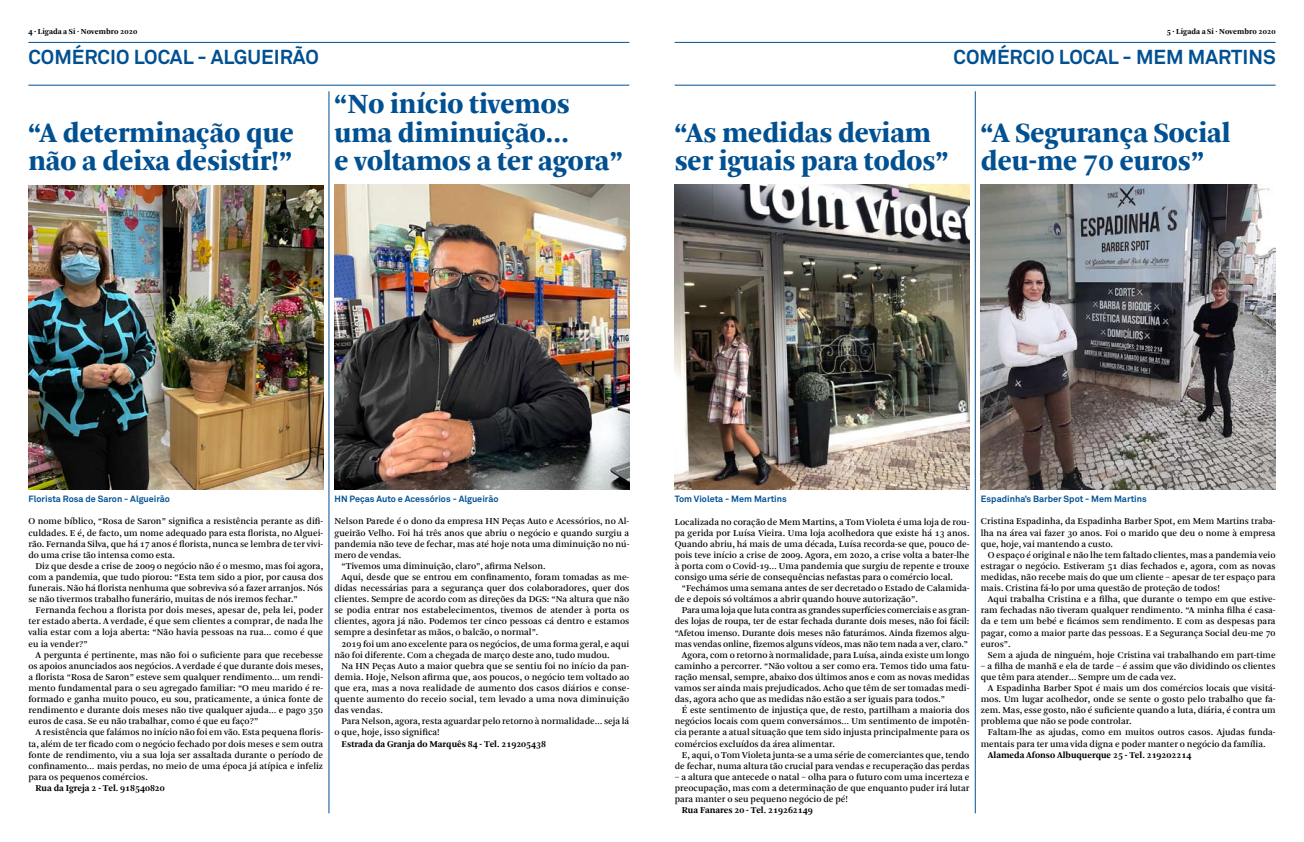
<style>
.page{position:relative;width:1304px;height:842px;background:#fff}
.page>*{position:absolute;margin:0;border:0;box-sizing:border-box;transform-origin:0 0}
.t1{font:900 29px/28.5px "Arnhem";color:#005092}
.t2{font:700 20px "Akkurat";color:#005092}
.t3{font:9.4px/11.1px "Arnhem";color:#000;text-align:justify}
.t4{font:700 9.4px "Arnhem";color:#000}
.t5{font:700 9px "Akkurat";color:#005092}
.t6{font:700 8px "Arnhem";letter-spacing:.01em;color:#000}
.s1{font-weight:900}
</style>
<div class="page">
<hr style="left:28px;top:42px;width:601px;height:1px;background:#005092">
<hr style="left:28px;top:85px;width:601px;height:1px;background:#005092">
<hr style="left:675px;top:42px;width:601px;height:1px;background:#005092">
<hr style="left:675px;top:85px;width:601px;height:1px;background:#005092">
<hr style="left:329px;top:91px;width:1px;height:722px;background:#005092">
<hr style="left:975px;top:91px;width:1px;height:722px;background:#005092">
<img style="left:334px;top:185px;width:295px;height:305px">
<img style="left:28px;top:185px;width:295px;height:305px">
<img style="left:675px;top:185px;width:294px;height:305px">
<img style="left:981px;top:185px;width:295px;height:305px">
<p class="t6" style="left:28px;top:28px;width:110px"><span class="s1">4 </span><sup>.</sup> Ligada a Si . Novembro 2020</p>
<p class="t6" style="left:1167px;top:28px;width:110px"><span class="s1">5 </span><sup>.</sup> Ligada a Si . Novembro 2020</p>
<h2 class="t2" style="left:28px;top:45px;width:292px">comércio local - Algueirão</h2>
<h2 class="t2" style="left:953px;top:45px;width:309px">Comércio local - Me m Martins</h2>
<h1 class="t1" style="left:334px;top:92px;width:289px">“No início tivemos uma diminuição…<br>e voltamos a ter agora”</h1>
<h1 class="t1" style="left:28px;top:121px;width:267px">“A determinação que não a deixa desistir!”</h1>
<h1 class="t1" style="left:675px;top:121px;width:275px">“As medidas deviam ser iguais para todos”</h1>
<h1 class="t1" style="left:981px;top:121px;width:251px">“A Segurança Social deu-me 70 euros”</h1>
<p class="t5" style="left:335px;top:493px;width:165px">HN Peças Auto e Acessórios - Algueirão</p>
<p class="t5" style="left:981px;top:493px;width:167px">Espadinha’s Barber Spot - Mem Martins</p>
<p class="t5" style="left:28px;top:493px;width:143px">Florista Rosa de Saron - Algueirão</p>
<p class="t5" style="left:675px;top:493px;width:114px">Tom Violeta - Mem Martins</p>
<p class="t3" style="left:28px;top:517px;width:296px">O nome bíblico, “Rosa de Saron” significa a resistência perante as difi&shy;culdades. E é, de facto, um nome adequado para esta florista, no Alguei&shy;rão. Fernanda Silva, que há 17 anos é florista, nunca se lembra de ter vivi&shy;do uma crise tão intensa como esta.</p>
<p class="t3" style="left:28px;top:561px;width:296px;text-indent:7px">Diz que desde a crise de 2009 o negócio não é o mesmo, mas foi agora, com a pandemia, que tudo piorou: “Esta tem sido a pior, por causa dos funerais. Não há florista nenhuma que sobreviva só a fazer arranjos. Nós se não tivermos trabalho funerário, muitas de nós iremos fechar.”</p>
<p class="t3" style="left:28px;top:605px;width:296px;text-indent:7px">Fernanda fechou a florista por dois meses, apesar de, pela lei, poder ter estado aberta. A verdade, é que sem clientes a comprar, de nada lhe valia estar com a loja aberta: “Não havia pessoas na rua… como é que eu ia vender?”</p>
<p class="t3" style="left:28px;top:650px;width:296px;text-indent:7px">A pergunta é pertinente, mas não foi o suficiente para que recebesse os apoios anunciados aos negócios. A verdade é que durante dois meses, a florista “Rosa de Saron” esteve sem qualquer rendimento… um rendi&shy;mento fundamental para o seu agregado familiar: “O meu marido é re&shy;formado e ganha muito pouco, eu sou, praticamente, a única fonte de rendimento e durante dois meses não tive qualquer ajuda… e pago 350 euros de casa. Se eu não trabalhar, como é que eu faço?”</p>
<p class="t3" style="left:28px;top:728px;width:296px;text-indent:7px">A resistência que falámos no início não foi em vão. Esta pequena floris&shy;ta, além de ter ficado com o negócio fechado por dois meses e sem outra fonte de rendimento, viu a sua loja ser assaltada durante o período de confinamento… mais perdas, no meio de uma época já atípica e infeliz para os pequenos comércios.</p>
<p class="t4" style="left:36px;top:784px;width:131px">Rua da Igreja 2 - Tel. 918540820</p>
<p class="t3" style="left:334px;top:517px;width:296px">Nelson Parede é o dono da empresa HN Peças Auto e Acessórios, no Al-</p>
<p class="t3" style="left:334px;top:528px;width:296px">gueirão Velho. Foi há três anos que abriu o negócio e quando surgiu a</p>
<p class="t3" style="left:334px;top:539px;width:296px">pandemia não teve de fechar, mas até hoje nota uma diminuição no nú-</p>
<p class="t3" style="left:334px;top:550px;width:68px">mero de vendas.</p>
<p class="t3" style="left:342px;top:561px;width:205px">“Tivemos uma diminuição, claro”, afirma Nelson.</p>
<p class="t3" style="left:342px;top:572px;width:289px">Aqui, desde que se entrou em confinamento, foram tomadas as me-</p>
<p class="t3" style="left:334px;top:583px;width:296px">didas necessárias para a segurança quer dos colaboradores, quer dos</p>
<p class="t3" style="left:334px;top:594px;width:296px">clientes. Sempre de acordo com as direções da DGS: “Na altura que não</p>
<p class="t3" style="left:334px;top:605px;width:296px">se podia entrar nos estabelecimentos, tivemos de atender à porta os</p>
<p class="t3" style="left:334px;top:617px;width:296px">clientes, agora já não. Podemos ter cinco pessoas cá dentro e estamos</p>
<p class="t3" style="left:334px;top:628px;width:205px">sempre a desinfetar as mãos, o balcão, o normal”.</p>
<p class="t3" style="left:342px;top:639px;width:289px">2019 foi um ano excelente para os negócios, de uma forma geral, e aqui</p>
<p class="t3" style="left:334px;top:650px;width:277px">não foi diferente. Com a chegada de março deste ano, tudo mudou.</p>
<p class="t3" style="left:342px;top:661px;width:289px">Na HN Peças Auto a maior quebra que se sentiu foi no início da pan-</p>
<p class="t3" style="left:334px;top:672px;width:296px">demia. Hoje, Nelson afirma que, aos poucos, o negócio tem voltado ao</p>
<p class="t3" style="left:334px;top:683px;width:296px">que era, mas a nova realidade de aumento dos casos diários e conse-</p>
<p class="t3" style="left:334px;top:694px;width:296px">quente aumento do receio social, tem levado a uma nova diminuição</p>
<p class="t3" style="left:334px;top:705px;width:50px">das vendas.</p>
<p class="t3" style="left:342px;top:716px;width:289px">Para Nelson, agora, resta aguardar pelo retorno à normalidade… seja lá</p>
<p class="t3" style="left:334px;top:728px;width:107px">o que, hoje, isso significa!</p>
<p class="t4" style="left:342px;top:739px;width:206px">Estrada da Granja do Marquês 84 - Tel. 219205438</p>
<p class="t3" style="left:675px;top:517px;width:296px">Localizada no coração de Mem Martins, a Tom Violeta é uma loja de rou&shy;pa gerida por Luísa Vieira. Uma loja acolhedora que existe há 13 anos.<br>Quando abriu, há mais de uma década, Luísa recorda-se que, pouco de&shy;pois teve início a crise de 2009. Agora, em 2020, a crise volta a bater-lhe à porta com o Covid-19… Uma pandemia que surgiu de repente e trouxe consigo uma série de consequências nefastas para o comércio local.</p>
<p class="t3" style="left:675px;top:583px;width:296px;text-indent:7px">“Fechámos uma semana antes de ser decretado o Estado de Calamida&shy;de e depois só voltámos a abrir quando houve autorização”.</p>
<p class="t3" style="left:682px;top:605px;width:289px">Para uma loja que luta contra as grandes superfícies comerciais e as gran-</p>
<p class="t3" style="left:675px;top:617px;width:296px">des lojas de roupa, ter de estar fechada durante dois meses, não foi fácil:</p>
<p class="t3" style="left:675px;top:628px;width:296px">“Afetou imenso. Durante dois meses não faturámos. Ainda fizemos algu-</p>
<p class="t3" style="left:675px;top:639px;width:295px">mas vendas online, fizemos alguns vídeos, mas não tem nada a ver, claro.”</p>
<p class="t3" style="left:682px;top:650px;width:289px">Agora, com o retorno à normalidade, para Luísa, ainda existe um longo</p>
<p class="t3" style="left:675px;top:661px;width:296px">caminho a percorrer. “Não voltou a ser como era. Temos tido uma fatu-</p>
<p class="t3" style="left:675px;top:672px;width:296px">ração mensal, sempre, abaixo dos últimos anos e com as novas medidas</p>
<p class="t3" style="left:675px;top:683px;width:296px">vamos ser ainda mais prejudicados. Acho que têm de ser tomadas medi-</p>
<p class="t3" style="left:675px;top:694px;width:272px">das, agora acho que as medidas não estão a ser iguais para todos.”</p>
<p class="t3" style="left:682px;top:705px;width:289px">É este sentimento de injustiça que, de resto, partilham a maioria dos</p>
<p class="t3" style="left:675px;top:716px;width:296px">negócios locais com quem conversámos… Um sentimento de impotên-</p>
<p class="t3" style="left:675px;top:728px;width:296px">cia perante a atual situação que tem sido injusta principalmente para os</p>
<p class="t3" style="left:675px;top:739px;width:162px">comércios excluídos da área alimentar.</p>
<p class="t3" style="left:682px;top:750px;width:289px">E, aqui, o Tom Violeta junta-se a uma série de comerciantes que, tendo</p>
<p class="t3" style="left:675px;top:761px;width:296px">de fechar, numa altura tão crucial para vendas e recuperação das perdas</p>
<p class="t3" style="left:675px;top:772px;width:296px">– a altura que antecede o natal – olha para o futuro com uma incerteza e preocupação, mas com a determinação de que enquanto puder irá lutar para manter o seu pequeno negócio de pé!</p>
<p class="t4" style="left:682px;top:806px;width:132px">Rua Fanares 20 - Tel. 219262149</p>
<p class="t3" style="left:981px;top:517px;width:296px">Cristina Espadinha, da Espadinha Barber Spot, em Mem Martins traba&shy;lha na área vai fazer 30 anos. Foi o marido que deu o nome à empresa que, hoje, vai mantendo a custo.</p>
<p class="t3" style="left:981px;top:550px;width:296px;text-indent:7px">O espaço é original e não lhe tem faltado clientes, mas a pandemia veio estragar o negócio. Estiveram 51 dias fechados e, agora, com as novas medidas, não recebe mais do que um cliente – apesar de ter espaço para mais. Cristina fá-lo por uma questão de proteção de todos!</p>
<p class="t3" style="left:981px;top:594px;width:296px;text-indent:7px">Aqui trabalha Cristina e a filha, que durante o tempo em que estive&shy;ram fechadas não tiveram qualquer rendimento. “A minha filha é casa&shy;da e tem um bebé e ficámos sem rendimento. E com as despesas para pagar, como a maior parte das pessoas. E a Segurança Social deu-me 70 euros”.</p>
<p class="t3" style="left:988px;top:650px;width:289px">Sem a ajuda de ninguém, hoje Cristina vai trabalhando em part-time</p>
<p class="t3" style="left:981px;top:661px;width:296px">– a filha de manhã e ela de tarde – é assim que vão dividindo os clientes que têm para atender… Sempre um de cada vez.</p>
<p class="t3" style="left:981px;top:683px;width:296px;text-indent:7px">A Espadinha Barber Spot é mais um dos comércios locais que visitá&shy;mos. Um lugar acolhedor, onde se sente o gosto pelo trabalho que fa&shy;zem. Mas, esse gosto, não é suficiente quando a luta, diária, é contra um problema que não se pode controlar.</p>
<p class="t3" style="left:981px;top:728px;width:296px;text-indent:7px">Faltam-lhe as ajudas, como em muitos outros casos. Ajudas funda&shy;mentais para ter uma vida digna e poder manter o negócio da família.</p>
<p class="t4" style="left:988px;top:750px;width:205px">Alameda Afonso Albuquerque 25 - Tel. 219202214</p>
</div>
